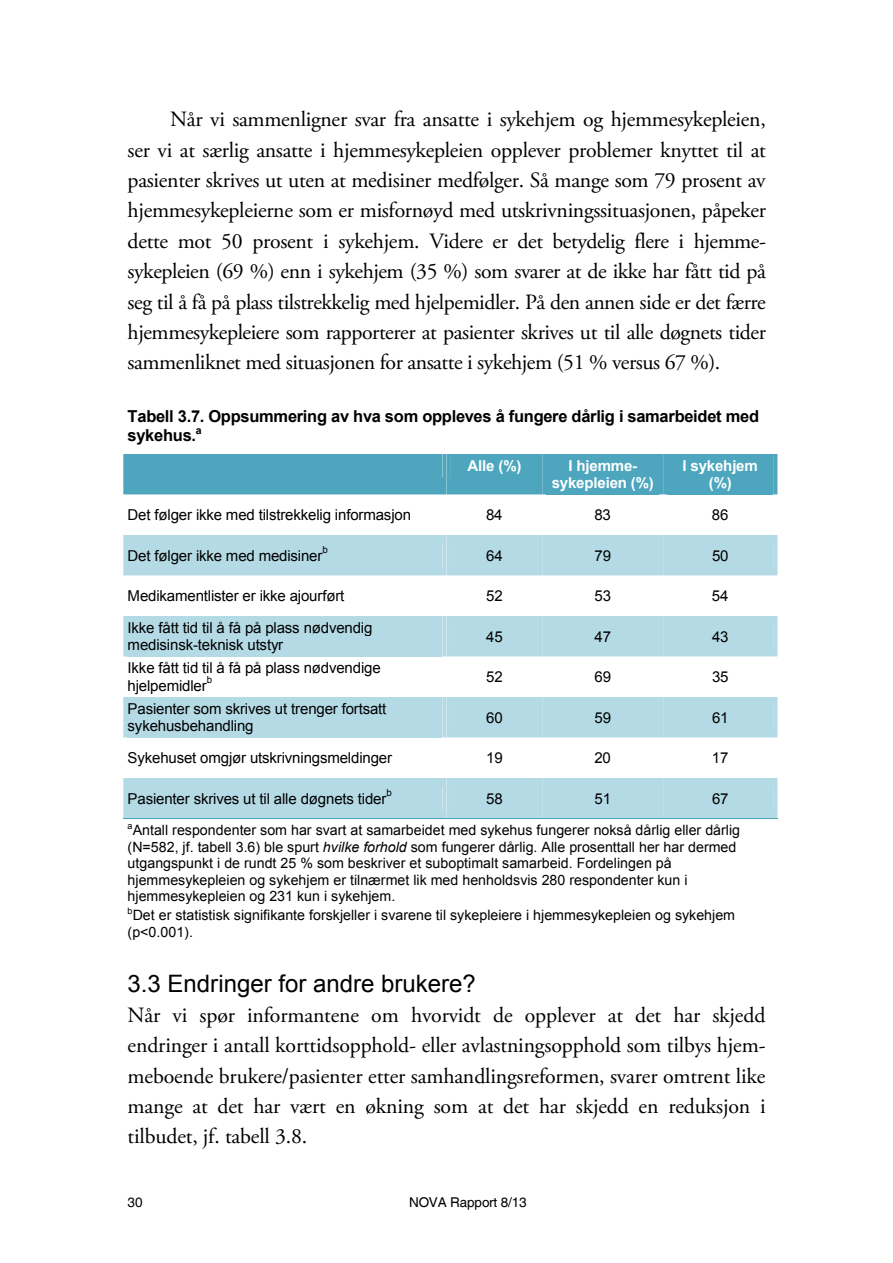
<style>
.page{position:relative;width:893px;height:1263px;background:#fff}
.page>*{position:absolute;margin:0;border:0;box-sizing:border-box;transform-origin:0 0}
.t1{font:24px "Arial";color:#000}
.t2{font:21.75px/30.5px "Adobe Garamond Pro";letter-spacing:-.015em;color:#000;text-align:justify}
.t3{font:700 16.5px/18.9px "Arial";letter-spacing:-.015em;color:#000}
.t4{font:15px/17.2px "Arial";letter-spacing:-.01em;color:#000}
.t5{font:700 15px/17.2px "Arial";letter-spacing:-.01em;color:#fff;text-align:center}
.t6{font:14.25px/16.4px "Arial";color:#000}
.t7{font:13.5px "Helvetica";letter-spacing:-.015em;color:#000}
.t8{font:700 10.5px "Arial";color:#000}
.t9{font:9.75px "Arial";color:#000}
.t10{font:9px "Arial";color:#000}
.s1{font-style:italic}
</style>
<div class="page">
<div style="left:123px;top:454px;width:654px;height:40px;background:#4da6be"></div>
<div style="left:667px;top:454px;width:106px;height:20px;background:#4da6be"></div>
<div style="left:667px;top:474px;width:106px;height:20px;background:#4da6be"></div>
<div style="left:123px;top:535px;width:654px;height:40px;background:#b4dae5"></div>
<div style="left:667px;top:544px;width:106px;height:23px;background:#b4dae5"></div>
<div style="left:123px;top:616px;width:654px;height:40px;background:#b4dae5"></div>
<div style="left:667px;top:625px;width:106px;height:23px;background:#b4dae5"></div>
<div style="left:123px;top:697px;width:654px;height:40px;background:#b4dae5"></div>
<div style="left:667px;top:706px;width:106px;height:23px;background:#b4dae5"></div>
<div style="left:123px;top:778px;width:654px;height:40px;background:#b4dae5"></div>
<div style="left:667px;top:787px;width:106px;height:23px;background:#b4dae5"></div>
<hr style="left:123px;top:818px;width:654px;height:1px;background:#4da6be">
<p class="t2" style="left:128px;top:106px;width:640px;text-indent:43px">Når vi sammenligner svar fra ansatte i sykehjem og hjemmesykepleien, ser vi at særlig ansatte i hjemmesykepleien opplever problemer knyttet til at pasienter skrives ut uten at medisiner medfølger. Så mange som 79 prosent av hjemmesykepleierne som er misfornøyd med utskrivningssituasjonen, påpeker dette mot 50 prosent i sykehjem. Videre er det betydelig flere i hjemme&shy;sykepleien (69 %) enn i sykehjem (35 %) som svarer at de ikke har fått tid på seg til å få på plass tilstrekkelig med hjelpemidler. På den annen side er det færre hjemmesykepleiere som rapporterer at pasienter skrives ut til alle døgnets tider sammenliknet med situasjonen for ansatte i sykehjem (51 % versus 67 %).</p>
<p class="t3" style="left:128px;top:407px;width:633px">Tabell 3.7. Oppsummering av hva som oppleves å fungere dårlig i samarbeidet med sykehus.</p>
<p class="t8" style="left:196px;top:424px;width:7px">a</p>
<p class="t5" style="left:467px;top:457px;width:55px">Alle (%)</p>
<p class="t5" style="left:552px;top:457px;width:104px">I hjemme&shy;sykepleien (%)</p>
<p class="t5" style="left:682px;top:457px;width:77px">I sykehjem (%)</p>
<p class="t4" style="left:128px;top:506px;width:285px">Det følger ikke med tilstrekkelig informasjon</p>
<p class="t4" style="left:486px;top:506px;width:18px">84</p>
<p class="t4" style="left:594px;top:506px;width:18px">83</p>
<p class="t4" style="left:712px;top:506px;width:18px">86</p>
<p class="t4" style="left:128px;top:547px;width:196px">Det følger ikke med medisiner</p>
<p class="t9" style="left:322px;top:544px;width:7px">b</p>
<p class="t4" style="left:486px;top:547px;width:18px">64</p>
<p class="t4" style="left:594px;top:547px;width:18px">79</p>
<p class="t4" style="left:712px;top:547px;width:18px">50</p>
<p class="t4" style="left:128px;top:587px;width:218px">Medikamentlister er ikke ajourført</p>
<p class="t4" style="left:486px;top:587px;width:18px">52</p>
<p class="t4" style="left:594px;top:587px;width:18px">53</p>
<p class="t4" style="left:712px;top:587px;width:18px">54</p>
<p class="t4" style="left:128px;top:619px;width:246px">Ikke fått tid til å få på plass nødvendig medisinsk-teknisk utstyr</p>
<p class="t4" style="left:486px;top:628px;width:18px">45</p>
<p class="t4" style="left:594px;top:628px;width:18px">47</p>
<p class="t4" style="left:712px;top:628px;width:18px">43</p>
<p class="t4" style="left:128px;top:659px;width:255px">Ikke fått tid til å få på plass nødvendige hjelpemidler</p>
<p class="t9" style="left:207px;top:674px;width:7px">b</p>
<p class="t4" style="left:486px;top:668px;width:18px">52</p>
<p class="t4" style="left:594px;top:668px;width:18px">69</p>
<p class="t4" style="left:712px;top:668px;width:18px">35</p>
<p class="t4" style="left:128px;top:700px;width:260px">Pasienter som skrives ut trenger fortsatt sykehusbehandling</p>
<p class="t4" style="left:486px;top:709px;width:18px">60</p>
<p class="t4" style="left:594px;top:709px;width:18px">59</p>
<p class="t4" style="left:712px;top:709px;width:18px">61</p>
<p class="t4" style="left:128px;top:749px;width:266px">Sykehuset omgjør utskrivningsmeldinger</p>
<p class="t4" style="left:486px;top:749px;width:18px">19</p>
<p class="t4" style="left:594px;top:749px;width:18px">20</p>
<p class="t4" style="left:712px;top:749px;width:18px">17</p>
<p class="t4" style="left:128px;top:790px;width:260px">Pasienter skrives ut til alle døgnets tider</p>
<p class="t9" style="left:386px;top:787px;width:7px">b</p>
<p class="t4" style="left:486px;top:790px;width:18px">58</p>
<p class="t4" style="left:594px;top:790px;width:18px">51</p>
<p class="t4" style="left:712px;top:790px;width:18px">67</p>
<p class="t10" style="left:128px;top:821px;width:7px">a</p>
<p class="t6" style="left:128px;top:822px;width:614px;text-indent:5px">Antall respondenter som har svart at samarbeidet med sykehus fungerer nokså dårlig eller dårlig (N=582, jf. tabell 3.6) ble spurt <span class="s1">hvilke forhold</span> som fungerer dårlig. Alle prosenttall her har dermed utgangspunkt i de rundt 25 % som beskriver et suboptimalt samarbeid. Fordelingen på hjemmesykepleien og sykehjem er tilnærmet lik med henholdsvis 280 respondenter kun i hjemmesykepleien og 231 kun i sykehjem.</p>
<p class="t10" style="left:128px;top:906px;width:7px">b</p>
<p class="t6" style="left:128px;top:907px;width:609px;text-indent:5px">Det er statistisk signifikante forskjeller i svarene til sykepleiere i hjemmesykepleien og sykehjem (p&lt;0.001).</p>
<p class="t1" style="left:128px;top:971px;width:350px">3.3 Endringer for andre brukere?</p>
<p class="t2" style="left:128px;top:1002px;width:639px">Når vi spør informantene om hvorvidt de opplever at det har skjedd endringer i antall korttidsopphold- eller avlastningsopphold som tilbys hjem&shy;meboende brukere/pasienter etter samhandlingsreformen, svarer omtrent like mange at det har vært en økning som at det har skjedd en reduksjon i tilbudet, jf. tabell 3.8.</p>
<p class="t7" style="left:128px;top:1194px;width:16px">30</p>
<p class="t7" style="left:409px;top:1194px;width:119px">NOVA Rapport 8/13</p>
</div>
